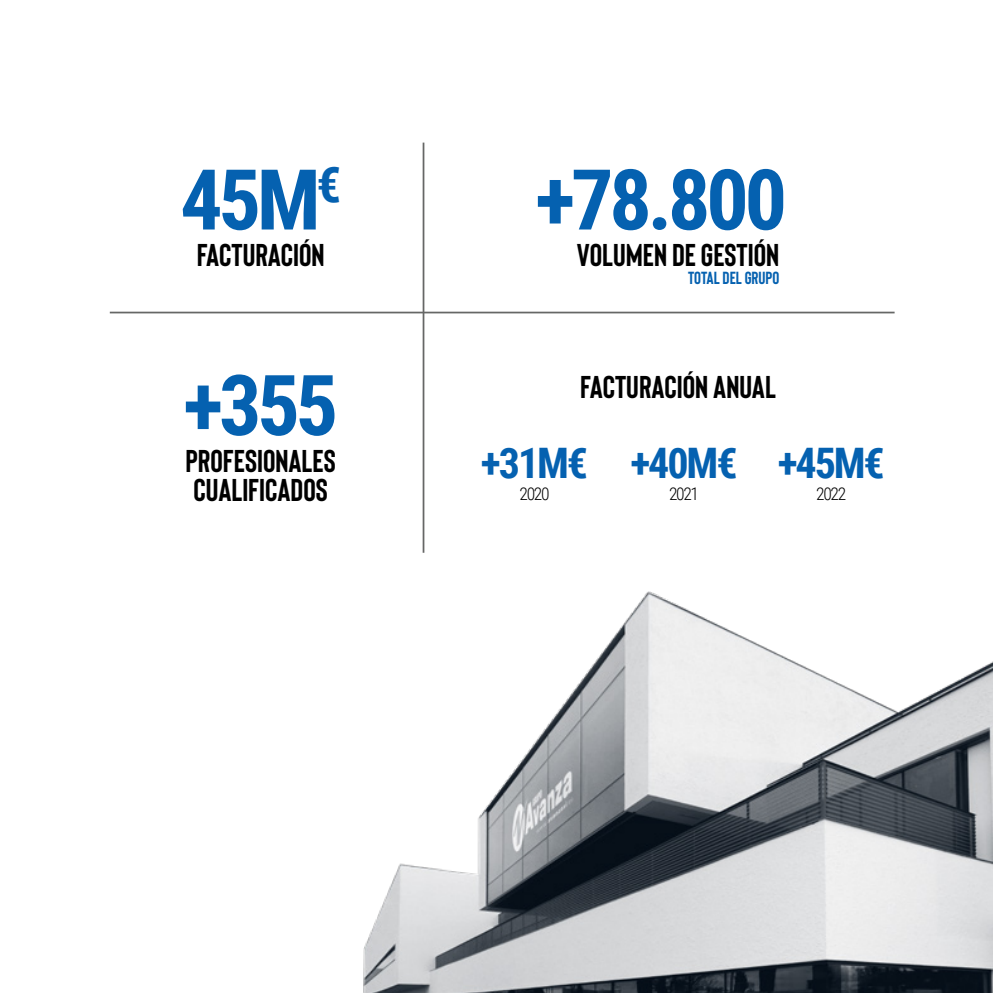
<style>
.page{position:relative;width:993px;height:993px;background:#fff}
.page>*{position:absolute;margin:0;border:0;box-sizing:border-box;transform-origin:0 0}
.t1{font:700 84px "Roboto Condensed";letter-spacing:-.05em;color:#0561b0}
.t2{font:700 42px "Roboto Condensed";letter-spacing:-.05em;color:#0561b0}
.t3{font:700 31.5px/29.8px "Bison";color:#000}
.t4{font:700 17.5px "Bison";color:#0561b0}
.t5{font:300 17.5px "Roboto Condensed";letter-spacing:-.075em;color:#000}
</style>
<div class="page">
<hr style="left:422px;top:142px;width:2px;height:410px;background:#666766">
<hr style="left:110px;top:311px;width:784px;height:2px;background:#666766">
<img style="left:363px;top:591px;width:629px;height:401px">
<h1 class="t1" style="left:180px;top:141px;width:162px">45M<sup>€</sup></h1>
<p class="t3" style="left:196px;top:240px;width:129px">FACTURACIÓN</p>
<p class="t3" style="left:576px;top:240px;width:204px">VOLUMEN DE GESTIÓN</p>
<p class="t4" style="left:687px;top:269px;width:93px">TOTAL DEL GRUPO</p>
<h1 class="t1" style="left:535px;top:141px;width:253px">+78.800</h1>
<p class="t3" style="left:580px;top:372px;width:197px">FACTURACIÓN ANUAL</p>
<h1 class="t1" style="left:183px;top:346px;width:156px">+355</h1>
<p class="t3" style="left:185px;top:446px;width:151px">PROFESIONALES<br>CUALIFICADOS</p>
<h2 class="t2" style="left:481px;top:433px;width:109px">+31M€</h2>
<h2 class="t2" style="left:630px;top:433px;width:109px">+40M€</h2>
<p class="t5" style="left:668px;top:481px;width:32px">2021</p>
<h2 class="t2" style="left:777px;top:433px;width:109px">+45M€</h2>
<p class="t5" style="left:816px;top:481px;width:32px">2022</p>
<p class="t5" style="left:519px;top:481px;width:32px">2020</p>
</div>
